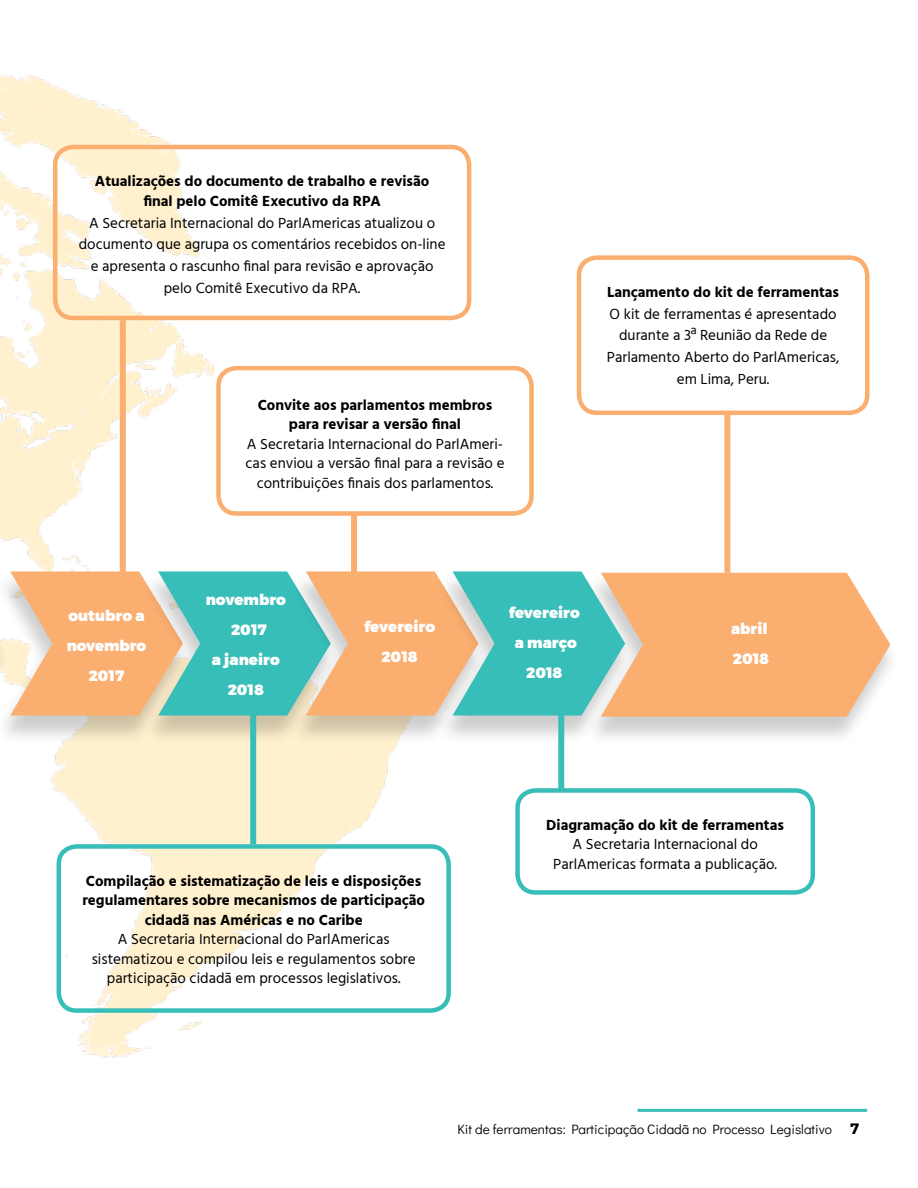
<style>
.page{position:relative;width:918px;height:1188px;background:#fff}
.page>*{position:absolute;margin:0;border:0;box-sizing:border-box;transform-origin:0 0}
.t1{font:15px/21.8px "Hind";color:#000;text-align:center}
.t2{font:700 15px/19.5px "Hind";color:#000;text-align:center}
.t3{font:900 15px/30px "Montserrat";color:#fff;text-align:center}
.t4{font:13.5px "Didact Gothic";color:#000}
.s1{font-family:"Montserrat";font-weight:700;font-size:15px}
</style>
<div class="page">
<img style="left:0;top:75px;width:731px;height:983px">
<div style="left:216px;top:366px;width:318px;height:150px;border:4px solid #faae70;border-radius:18px"></div>
<div style="left:583px;top:572px;width:317px;height:174px;background:#000;opacity:.2"></div>
<div style="left:0;top:572px;width:10px;height:174px;background:#fff"></div>
<div style="left:0;top:571px;width:193px;height:174px;background:#000;opacity:.2"></div>
<div style="left:141px;top:571px;width:200px;height:174px;background:#000;opacity:.2"></div>
<div style="left:288px;top:571px;width:200px;height:174px;background:#000;opacity:.2"></div>
<div style="left:435px;top:571px;width:200px;height:174px;background:#000;opacity:.2"></div>
<svg style="left:10px;top:571px;width:880px;height:146px"></svg>
<div style="left:53px;top:145px;width:418px;height:175px;border:4px solid #faae70;border-radius:18px"></div>
<div style="left:120px;top:320px;width:6px;height:252px;background:#faae70"></div>
<div style="left:57px;top:844px;width:394px;height:169px;border:4px solid #38beb9;border-radius:18px"></div>
<div style="left:250px;top:714px;width:6px;height:130px;background:#38beb9"></div>
<div style="left:351px;top:515px;width:6px;height:64px;background:#faae70"></div>
<div style="left:515px;top:788px;width:300px;height:107px;border:4px solid #38beb9;border-radius:18px"></div>
<div style="left:558px;top:714px;width:6px;height:76px;background:#38beb9"></div>
<div style="left:577px;top:255px;width:293px;height:160px;border:4px solid #faae70;border-radius:18px"></div>
<div style="left:724px;top:414px;width:6px;height:159px;background:#faae70"></div>
<hr style="left:638px;top:1109px;width:229px;height:3px;background:#38beb9">
<p class="t2" style="left:95px;top:171px;width:336px">Atualizações do documento de trabalho e revisão final pelo Comitê Executivo da RPA</p>
<p class="t1" style="left:79px;top:213px;width:368px">A Secretaria Internacional do ParlAmericas atualizou o documento que agrupa os comentários recebidos on-line e apresenta o rascunho final para revisão e aprovação pelo Comitê Executivo da RPA.</p>
<p class="t2" style="left:258px;top:395px;width:236px">Convite aos parlamentos membros para revisar a versão final</p>
<p class="t1" style="left:246px;top:435px;width:260px;line-height:19.5px">A Secretaria Internacional do ParlAmeri&shy;cas enviou a versão final para a revisão e contribuições finais dos parlamentos.</p>
<p class="t2" style="left:607px;top:282px;width:234px">Lançamento do kit de ferramentas</p>
<p class="t1" style="left:607px;top:304px;width:234px">O kit de ferramentas é apresentado durante a 3ª Reunião da Rede de<br>Parlamento Aberto do ParlAmericas, em Lima, Peru.</p>
<p class="t3" style="left:67px;top:601px;width:81px">outubro a novembro<br>2017</p>
<p class="t3" style="left:206px;top:585px;width:82px">novembro<br>2017<br>a janeiro<br>2018</p>
<p class="t3" style="left:364px;top:612px;width:73px">fevereiro<br>2018</p>
<p class="t3" style="left:509px;top:598px;width:73px">fevereiro a março<br>2018</p>
<p class="t3" style="left:731px;top:614px;width:39px;text-align:left">abril<br>2018</p>
<p class="t2" style="left:82px;top:871px;width:344px">Compilação e sistematização de leis e disposições regulamentares sobre mecanismos de participação cidadã nas Américas e no Caribe</p>
<p class="t1" style="left:92px;top:930px;width:325px;line-height:19.5px">A Secretaria Internacional do ParlAmericas sistematizou e compilou leis e regulamentos sobre participação cidadã em processos legislativos.</p>
<p class="t2" style="left:546px;top:815px;width:239px">Diagramação do kit de ferramentas</p>
<p class="t1" style="left:553px;top:835px;width:225px;line-height:19.5px">A Secretaria Internacional do<br>ParlAmericas formata a publicação.</p>
<p class="t4" style="left:458px;top:1118px;width:403px">Kit de ferramentas: Participação Cidadã no Processo Legislativo <span class="s1">7</span></p>
</div>
